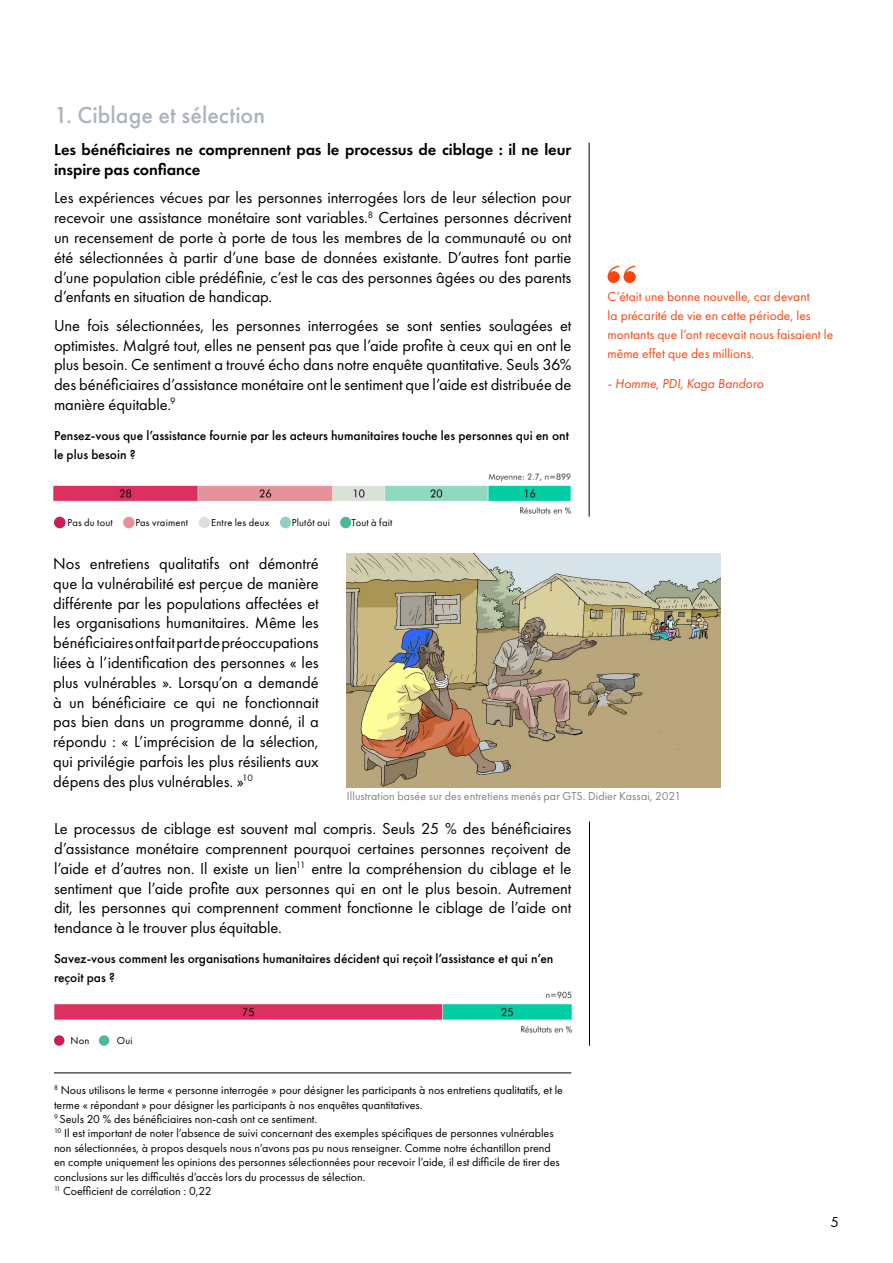
<style>
.page{position:relative;width:893px;height:1263px;background:#fff}
.page>*{position:absolute;margin:0;border:0;box-sizing:border-box;transform-origin:0 0}
.Heading_2{font:500 24px "Futura PT";color:#abb4bc}
.Text{font:16.5px/19.8px "Futura PT";letter-spacing:-.005em;color:#000;text-align:justify}
.Text-2{font:600 16.5px/19.8px "Futura PT";letter-spacing:-.005em;color:#000}
.t1{font:15px "Futura PT";color:#000}
.Questions{font:500 13.5px/18.8px "Futura PT";color:#000}
.Body{font:13.5px/18.8px "Futura PT";color:#fc440f}
.Body-2{font:italic 13.5px "Futura PT";color:#fc440f}
.Footnote{font:12px/14.4px "Futura PT";color:#000}
.Text-3{font:12px "Futura PT";letter-spacing:.005em;color:#808285}
.t2{font:10.5px "Futura PT";letter-spacing:.02em;color:#000}
</style>
<div class="page">
<img style="left:347px;top:554px;width:374px;height:234px">
<hr style="left:589px;top:143px;width:1px;height:374px;background:#000">
<hr style="left:589px;top:821px;width:1px;height:225px;background:#000">
<img style="left:53px;top:473px;width:518px;height:44px">
<hr style="left:54px;top:1072px;width:517px;height:1px;background:#000">
<img style="left:54px;top:991px;width:517px;height:42px">
<div style="left:608px;top:272px;width:11px;height:10px;background:#fc440f;border-radius:50%"></div>
<div style="left:608px;top:271px;width:12px;height:12px;border:1px solid #fc440f;border-radius:50%"></div>
<div style="left:624px;top:272px;width:11px;height:10px;background:#fc440f;border-radius:50%"></div>
<div style="left:624px;top:271px;width:12px;height:12px;border:1px solid #fc440f;border-radius:50%"></div>
<svg style="left:607px;top:265px;width:29px;height:13px"></svg>
<div style="left:54px;top:517px;width:12px;height:11px;background:#ca1e54;border-radius:50%"></div>
<div style="left:123px;top:517px;width:12px;height:11px;background:#e39399;border-radius:50%"></div>
<div style="left:199px;top:517px;width:11px;height:11px;background:#dbe1da;border-radius:50%"></div>
<div style="left:280px;top:517px;width:11px;height:11px;background:#92cfc5;border-radius:50%"></div>
<div style="left:340px;top:517px;width:11px;height:11px;background:#4cb79a;border-radius:50%"></div>
<div style="left:54px;top:1035px;width:10px;height:11px;background:#ca1e54;border-radius:50%"></div>
<div style="left:99px;top:1035px;width:10px;height:11px;background:#4cb79a;border-radius:50%"></div>
<div style="left:53px;top:470px;width:133px;height:11px;background:#fff"></div>
<div style="left:54px;top:989px;width:133px;height:12px;background:#fff"></div>
<p class="Heading_2" style="left:54px;top:100px;width:213px">1. Ciblage et sélection</p>
<p class="Text-2" style="left:54px;top:140px;width:519px">Les bénéficiaires ne comprennent pas le processus de ciblage : il ne leur inspire pas confiance</p>
<p class="Text" style="left:54px;top:188px;width:519px">Les expériences vécues par les personnes interrogées lors de leur sélection pour recevoir une assistance monétaire sont variables.<sup>8</sup> Certaines personnes décrivent un recensement de porte à porte de tous les membres de la communauté ou ont été sélectionnées à partir d’une base de données existante. D’autres font partie d’une population cible prédéfinie, c’est le cas des personnes âgées ou des parents d’enfants en situation de handicap.</p>
<p class="Text" style="left:54px;top:315px;width:519px">Une fois sélectionnées, les personnes interrogées se sont senties soulagées et optimistes. Malgré tout, elles ne pensent pas que l’aide profite à ceux qui en ont le plus besoin. Ce sentiment a trouvé écho dans notre enquête quantitative. Seuls 36% des bénéficiaires d’assistance monétaire ont le sentiment que l’aide est distribuée de manière équitable.<sup>9</sup></p>
<p class="Questions" style="left:54px;top:426px;width:516px">Pensez-vous que l’assistance fournie par les acteurs humanitaires touche les personnes qui en ont le plus besoin ?</p>
<p class="t2" style="left:68px;top:516px;width:47px">Pas du tout</p>
<p class="t2" style="left:135px;top:516px;width:54px">Pas vraiment</p>
<p class="t2" style="left:211px;top:516px;width:60px">Entre les deux</p>
<p class="t2" style="left:292px;top:516px;width:40px">Plutôt oui</p>
<p class="t2" style="left:351px;top:516px;width:42px">Tout à fait</p>
<p class="Body" style="left:608px;top:287px;width:227px">C’était une bonne nouvelle, car devant<br>la précarité de vie en cette période, les montants que l’ont recevait nous faisaient le même effet que des millions.</p>
<p class="Body-2" style="left:608px;top:375px;width:157px">- Homme, PDI, Kaga Bandoro</p>
<p class="Text" style="left:53px;top:554px;width:267px">Nos entretiens qualitatifs ont démontré que la vulnérabilité est perçue de manière différente par les populations affectées et les organisations humanitaires. Même les bénéficiaires ont fait part de préoccupations liées à l’identification des personnes « les plus vulnérables ». Lorsqu’on a demandé à un bénéficiaire ce qui ne fonctionnait pas bien dans un programme donné, il a répondu : « L’imprécision de la sélection, qui privilégie parfois les plus résilients aux dépens des plus vulnérables. »<sup>10</sup></p>
<p class="Text-3" style="left:347px;top:789px;width:336px">Illustration basée sur des entretiens menés par GTS. Didier Kassai, 2021</p>
<p class="Text" style="left:54px;top:819px;width:519px">Le processus de ciblage est souvent mal compris. Seuls 25 % des bénéficiaires d’assistance monétaire comprennent pourquoi certaines personnes reçoivent de l’aide et d’autres non. Il existe un lien<sup>11</sup> entre la compréhension du ciblage et le sentiment que l’aide profite aux personnes qui en ont le plus besoin. Autrement dit, les personnes qui comprennent comment fonctionne le ciblage de l’aide ont tendance à le trouver plus équitable.</p>
<p class="Questions" style="left:54px;top:949px;width:501px">Savez-vous comment les organisations humanitaires décident qui reçoit l’assistance et qui n’en reçoit pas ?</p>
<p class="t2" style="left:70px;top:1034px;width:20px">Non</p>
<p class="t2" style="left:117px;top:1034px;width:17px">Oui</p>
<p class="Footnote" style="left:54px;top:1083px;width:510px"><sup>8</sup> Nous utilisons le terme « personne interrogée » pour désigner les participants à nos entretiens qualitatifs, et le terme « répondant » pour désigner les participants à nos enquêtes quantitatives.</p>
<p class="Footnote" style="left:54px;top:1112px;width:265px"><sup>9</sup> Seuls 20 % des bénéficiaires non-cash ont ce sentiment.</p>
<p class="Footnote" style="left:54px;top:1126px;width:507px"><sup>10</sup> Il est important de noter l’absence de suivi concernant des exemples spécifiques de personnes vulnérables non sélectionnées, à propos desquels nous n’avons pas pu nous renseigner. Comme notre échantillon prend en compte uniquement les opinions des personnes sélectionnées pour recevoir l’aide, il est difficile de tirer des conclusions sur les difficultés d’accès lors du processus de sélection.</p>
<p class="Footnote" style="left:54px;top:1184px;width:159px"><sup>11</sup> Coefficient de corrélation : 0,22</p>
<p class="t1" style="left:830px;top:1213px;width:10px">5</p>
</div>
